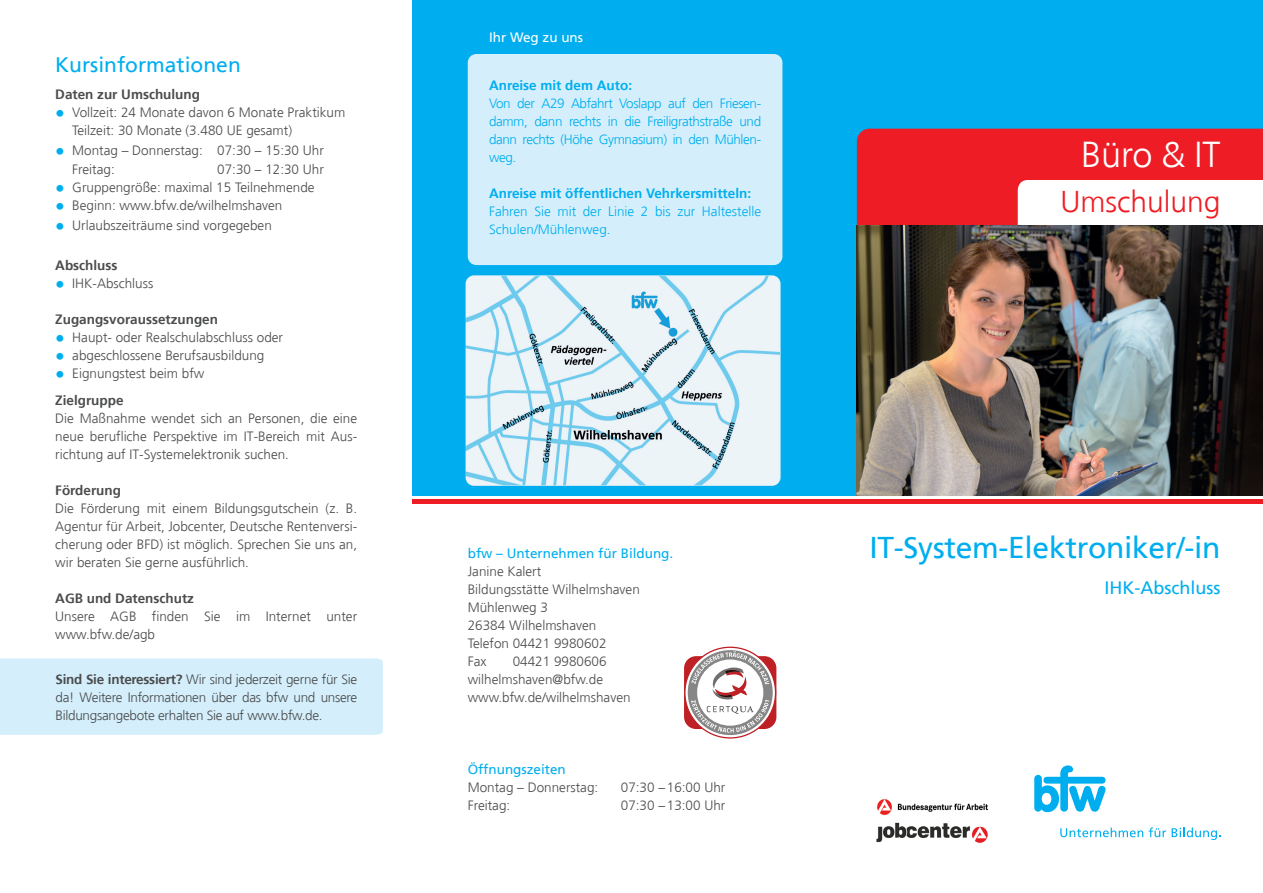
<style>
.page{position:relative;width:1263px;height:893px;background:#fff}
.page>*{position:absolute;margin:0;border:0;box-sizing:border-box;transform-origin:0 0}
.Teaser{font:300 36px "Frutiger";color:#fff}
.Minihead{font:30px "Frutiger";letter-spacing:-.01em;color:#00aeef}
.Teaser-2{font:300 30px "Frutiger";color:#ee1d23}
.t1{font:21px "Frutiger";color:#00aeef}
.Minihead-2{font:18px "Frutiger";color:#00aeef}
._04_Fliesstext{font:300 13.5px/18px "Frutiger";color:#4b4c4d;text-align:justify}
.Minihead-3{font:300 13.5px/18px "Frutiger";color:#4b4c4d}
.t2{font:300 13.5px/18px "Frutiger";color:#00aeef;text-align:justify}
._04_Fliesstext-2{font:700 13.5px "Frutiger";color:#4b4c4d}
.t3{font:700 13.5px "Frutiger";color:#00aeef}
.Minihead-4{font:13.5px "Frutiger";color:#00aeef}
.t4{font:13.5px "Frutiger";color:#fff}
.s1{font-weight:700;font-size:19.5px;color:#00aeef}
.s2{font-weight:700}
</style>
<div class="page">
<div style="left:0;top:658px;width:383px;height:77px;background:#d4effb"></div>
<div style="left:412px;top:0;width:851px;height:495px;background:#00aeef"></div>
<svg style="left:1034px;top:765px;width:71px;height:47px"></svg>
<svg style="left:1060px;top:827px;width:160px;height:13px"></svg>
<hr style="left:412px;top:500px;width:851px;height:4px;background:#ee1d23">
<div style="left:857px;top:129px;width:406px;height:96px;background:#ee1c24"></div>
<img style="left:465px;top:275px;width:315px;height:211px">
<div style="left:468px;top:54px;width:314px;height:211px;background:#d4effb;border-radius:9px"></div>
<svg style="left:684px;top:647px;width:92px;height:91px"></svg>
<img style="left:877px;top:799px;width:111px;height:16px">
<img style="left:876px;top:822px;width:112px;height:21px">
<div style="left:1018px;top:180px;width:245px;height:45px;background:#fff"></div>
<img style="left:857px;top:225px;width:406px;height:270px">
<p class="t1" style="left:55px;top:52px;width:187px">Kursinformationen</p>
<p class="_04_Fliesstext-2" style="left:55px;top:86px;width:146px">Daten zur Umschulung</p>
<p class="_04_Fliesstext" style="left:72px;top:104px;width:275px;text-indent:-17px"><span class="s1">•</span> Vollzeit: 24 Monate davon 6 Monate Praktikum<br>Teilzeit: 30 Monate (3.480 UE gesamt)</p>
<p class="_04_Fliesstext" style="left:72px;top:140px;width:253px;line-height:19.5px;text-indent:-17px"><span class="s1">•</span> Montag – Donnerstag: 07:30 – 15:30 Uhr<br>Freitag:</p>
<p class="_04_Fliesstext" style="left:217px;top:161px;width:108px">07:30 – 12:30 Uhr</p>
<p class="_04_Fliesstext" style="left:55px;top:179px;width:261px"><span class="s1">•</span> Gruppengröße: maximal 15 Teilnehmende</p>
<p class="_04_Fliesstext" style="left:55px;top:197px;width:229px"><span class="s1">•</span> Beginn: www.bfw.de/wilhelmshaven</p>
<p class="_04_Fliesstext" style="left:55px;top:216px;width:218px"><span class="s1">•</span> Urlaubszeiträume sind vorgegeben</p>
<p class="_04_Fliesstext-2" style="left:55px;top:257px;width:64px">Abschluss</p>
<p class="_04_Fliesstext" style="left:55px;top:275px;width:100px"><span class="s1">•</span> IHK-Abschluss</p>
<p class="_04_Fliesstext-2" style="left:55px;top:311px;width:164px">Zugangsvoraussetzungen</p>
<p class="_04_Fliesstext" style="left:55px;top:329px;width:229px"><span class="s1">•</span> Haupt- oder Realschulabschluss oder</p>
<p class="_04_Fliesstext" style="left:55px;top:347px;width:211px"><span class="s1">•</span> abgeschlossene Berufsausbildung</p>
<p class="_04_Fliesstext" style="left:55px;top:365px;width:151px"><span class="s1">•</span> Eignungstest beim bfw</p>
<p class="_04_Fliesstext-2" style="left:55px;top:392px;width:70px">Zielgruppe</p>
<p class="_04_Fliesstext" style="left:55px;top:410px;width:303px">Die Maßnahme wendet sich an Personen, die eine neue berufliche Perspektive im IT-Bereich mit Aus&shy;richtung auf IT-Systemelektronik suchen.</p>
<p class="_04_Fliesstext-2" style="left:55px;top:482px;width:67px">Förderung</p>
<p class="_04_Fliesstext" style="left:55px;top:500px;width:303px">Die Förderung mit einem Bildungsgutschein (z. B.<br>Agentur für Arbeit, Jobcenter, Deutsche Rentenversi&shy;cherung oder BFD) ist möglich. Sprechen Sie uns an, wir beraten Sie gerne ausführlich.</p>
<p class="_04_Fliesstext-2" style="left:55px;top:590px;width:140px">AGB und Datenschutz</p>
<p class="_04_Fliesstext" style="left:55px;top:608px;width:303px">Unsere AGB finden Sie im Internet unter www.bfw.de/agb</p>
<p class="_04_Fliesstext" style="left:55px;top:671px;width:303px"><span class="s2">Sind Sie interessiert?</span> Wir sind jederzeit gerne für Sie da! Weitere Informationen über das bfw und unsere Bildungsangebote erhalten Sie auf www.bfw.de.</p>
<p class="t4" style="left:489px;top:30px;width:96px">Ihr Weg zu uns</p>
<p class="t3" style="left:489px;top:77px;width:145px">Anreise mit dem Auto:</p>
<p class="t2" style="left:489px;top:95px;width:274px">Von der A29 Abfahrt Voslapp auf den Friesen&shy;damm, dann rechts in die Freiligrathstraße und dann rechts (Höhe Gymnasium) in den Mühlen&shy;weg.</p>
<p class="t3" style="left:489px;top:185px;width:264px">Anreise mit öffentlichen Vehrkersmitteln:</p>
<p class="t2" style="left:489px;top:203px;width:274px">Fahren Sie mit der Linie 2 bis zur Haltestelle<br>Schulen/Mühlenweg.</p>
<p class="Minihead-4" style="left:468px;top:545px;width:207px">bfw – Unternehmen für Bildung.</p>
<p class="Minihead-3" style="left:468px;top:563px;width:75px">Janine Kalert</p>
<p class="Minihead-3" style="left:468px;top:581px;width:174px">Bildungsstätte Wilhelmshaven</p>
<p class="Minihead-3" style="left:468px;top:599px;width:82px">Mühlenweg 3</p>
<p class="Minihead-3" style="left:468px;top:617px;width:130px">26384 Wilhelmshaven</p>
<p class="Minihead-3" style="left:468px;top:635px;width:140px">Telefon 04421 9980602<br>Fax</p>
<p class="Minihead-3" style="left:468px;top:653px;width:140px;text-align:right">04421 9980606 wilhelmshaven@bfw.de</p>
<p class="Minihead-3" style="left:468px;top:689px;width:164px">www.bfw.de/wilhelmshaven</p>
<p class="Minihead-4" style="left:468px;top:761px;width:100px">Öffnungszeiten</p>
<p class="Minihead-3" style="left:468px;top:779px;width:132px">Montag – Donnerstag:</p>
<p class="Minihead-3" style="left:621px;top:779px;width:106px">07:30 –16:00 Uhr</p>
<p class="Minihead-3" style="left:468px;top:797px;width:44px">Freitag:</p>
<p class="Minihead-3" style="left:621px;top:797px;width:106px">07:30 –13:00 Uhr</p>
<p class="Teaser" style="left:1081px;top:135px;width:141px">Büro &amp; IT</p>
<p class="Teaser-2" style="left:1060px;top:184px;width:162px">Umschulung</p>
<p class="Minihead" style="left:869px;top:530px;width:352px">IT-System-Elektroniker/-in</p>
<p class="Minihead-2" style="left:1104px;top:577px;width:117px">IHK-Abschluss</p>
</div>
